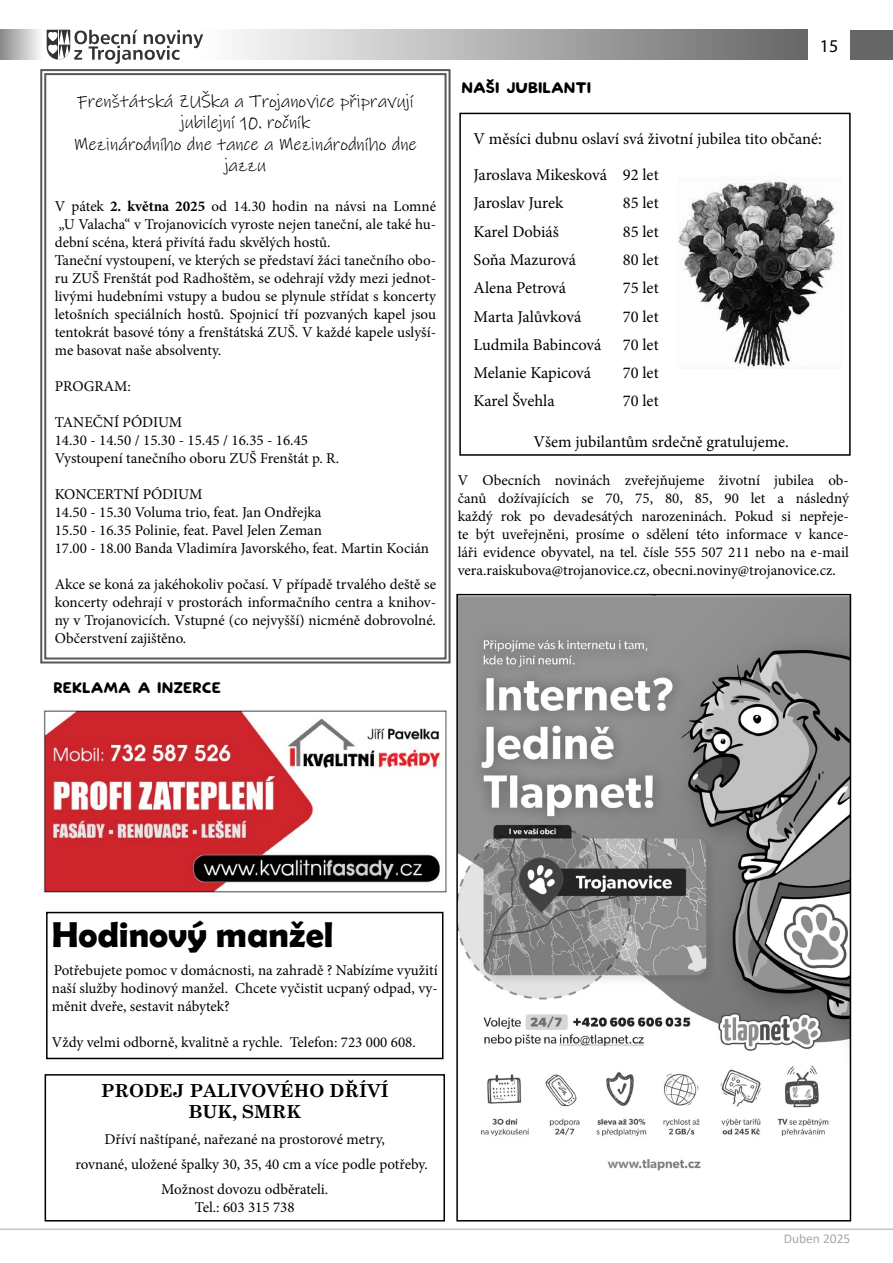
<style>
.page{position:relative;width:893px;height:1263px;background:#fff}
.page>*{position:absolute;margin:0;border:0;box-sizing:border-box;transform-origin:0 0}
.t1{font:700 36px "Berlin Sans FB Demi";color:#000}
.t2{font:19.5px "UAX font 2017 final";color:#000}
.t3{font:18px/21.6px "Ink Free";color:#000;text-align:center}
.t4{font:700 18px/21.6px "Century Schoolbook";color:#000;text-align:center}
.t5{font:18px "Myriad Pro";color:#000}
.t6{font:16.5px/36px "Minion Pro";color:#000}
.t7{font:15px/18px "Minion Pro";color:#000;text-align:justify}
.t8{font:13.5px "Calibri";color:#a8a8a7}
.s1{font-weight:700}
</style>
<div class="page">
<div style="left:850px;top:30px;width:43px;height:30px;background:#666"></div>
<div style="left:200px;top:30px;width:608px;height:30px;background:linear-gradient(to right,#fefefe,#666)"></div>
<div style="left:0;top:30px;width:43px;height:30px;background:linear-gradient(to right,#898989,#fdfdfd)"></div>
<svg style="left:47px;top:30px;width:156px;height:34px"></svg>
<hr style="left:0;top:1229px;width:893px;height:1px;background:#a8a8a7">
<div style="left:459px;top:113px;width:392px;height:343px;border:2px solid #000"></div>
<img style="left:678px;top:179px;width:161px;height:189px">
<div style="left:46px;top:912px;width:397px;height:147px;border:2px solid #000"></div>
<div style="left:45px;top:1074px;width:400px;height:147px;border:2px solid #000"></div>
<img style="left:459px;top:597px;width:389px;height:574px">
<div style="left:456px;top:594px;width:395px;height:627px;border:2px solid #000"></div>
<svg style="left:40px;top:69px;width:411px;height:595px"></svg>
<div style="left:44px;top:73px;width:403px;height:586px;border:2px solid #575756"></div>
<img style="left:43px;top:710px;width:404px;height:183px">
<p class="t3" style="left:74px;top:90px;width:345px">Frenštátská ZUŠka a Trojanovice připravují jubilejní 10. ročník<br>Mezinárodního dne tance a Mezinárodního dne jazzu</p>
<p class="t7" style="left:55px;top:197px;width:383px;text-align:left">V pátek <span class="s1">2. května 2025</span> od 14.30 hodin na návsi na Lomné „U Valacha“ v Trojanovicích vyroste nejen taneční, ale také hu&shy;dební scéna, která přivítá řadu skvělých hostů.<br>Taneční vystoupení, ve kterých se představí žáci tanečního obo&shy;ru ZUŠ Frenštát pod Radhoštěm, se odehrají vždy mezi jednot&shy;livými hudebními vstupy a budou se plynule střídat s koncerty letošních speciálních hostů. Spojnicí tří pozvaných kapel jsou tentokrát basové tóny a frenštátská ZUŠ. V každé kapele uslyší&shy;me basovat naše absolventy.</p>
<p class="t7" style="left:55px;top:377px;width:78px">PROGRAM:</p>
<p class="t7" style="left:55px;top:413px;width:286px;text-align:left">TANEČNÍ PÓDIUM<br>14.30 - 14.50 / 15.30 - 15.45 / 16.35 - 16.45<br>Vystoupení tanečního oboru ZUŠ Frenštát p. R.</p>
<p class="t7" style="left:55px;top:485px;width:376px;text-align:left">KONCERTNÍ PÓDIUM<br>14.50 - 15.30 Voluma trio, feat. Jan Ondřejka<br>15.50 - 16.35 Polinie, feat. Pavel Jelen Zeman<br>17.00 - 18.00 Banda Vladimíra Javorského, feat. Martin Kocián</p>
<p class="t7" style="left:55px;top:575px;width:383px">Akce se koná za jakéhokoliv počasí. V případě trvalého deště se koncerty odehrají v prostorách informačního centra a knihov&shy;ny v Trojanovicích. Vstupné (co nejvyšší) nicméně dobrovolné.<br>Občerstvení zajištěno.</p>
<h2 class="t2" style="left:54px;top:676px;width:169px">Reklama a inzerce</h2>
<p class="t5" style="left:820px;top:35px;width:20px">15</p>
<h2 class="t2" style="left:461px;top:76px;width:132px">Naši jubilanti</h2>
<p class="t6" style="left:474px;top:121px;width:350px">V měsíci dubnu oslaví svá životní jubilea tito občané:<br>Jaroslava Mikesková 92 let</p>
<p class="t6" style="left:474px;top:185px;width:91px">Jaroslav Jurek</p>
<p class="t6" style="left:623px;top:185px;width:37px">85 let</p>
<p class="t6" style="left:474px;top:213px;width:87px">Karel Dobiáš</p>
<p class="t6" style="left:623px;top:213px;width:37px">85 let</p>
<p class="t6" style="left:474px;top:242px;width:104px">Soňa Mazurová</p>
<p class="t6" style="left:623px;top:242px;width:37px">80 let</p>
<p class="t6" style="left:474px;top:270px;width:94px">Alena Petrová</p>
<p class="t6" style="left:623px;top:270px;width:37px">75 let</p>
<p class="t6" style="left:474px;top:298px;width:109px">Marta Jalůvková</p>
<p class="t6" style="left:623px;top:298px;width:37px">70 let</p>
<p class="t6" style="left:474px;top:327px;width:129px">Ludmila Babincová</p>
<p class="t6" style="left:623px;top:327px;width:37px">70 let</p>
<p class="t6" style="left:474px;top:355px;width:119px">Melanie Kapicová</p>
<p class="t6" style="left:623px;top:355px;width:37px">70 let</p>
<p class="t6" style="left:474px;top:383px;width:83px">Karel Švehla</p>
<p class="t6" style="left:623px;top:383px;width:37px">70 let</p>
<p class="t6" style="left:533px;top:424px;width:257px">Všem jubilantům srdečně gratulujeme.</p>
<p class="t7" style="left:458px;top:471px;width:393px">V Obecních novinách zveřejňujeme životní jubilea ob&shy;čanů dožívajících se 70, 75, 80, 85, 90 let a následný každý rok po devadesátých narozeninách. Pokud si nepřeje&shy;te být uveřejněni, prosíme o sdělení této informace v kance&shy;láři evidence obyvatel, na tel. čísle 555 507 211 nebo na e-mail vera.raiskubova@trojanovice.cz, obecni.noviny@trojanovice.cz.</p>
<h1 class="t1" style="left:52px;top:913px;width:283px">Hodinový manžel</h1>
<p class="t7" style="left:52px;top:962px;width:387px">Potřebujete pomoc v domácnosti, na zahradě ? Nabízíme využití naší služby hodinový manžel. Chcete vyčistit ucpaný odpad, vy&shy;měnit dveře, sestavit nábytek?</p>
<p class="t7" style="left:52px;top:1034px;width:366px">Vždy velmi odborně, kvalitně a rychle. Telefon: 723 000 608.</p>
<p class="t4" style="left:101px;top:1079px;width:290px">PRODEJ PALIVOVÉHO DŘÍVÍ<br>BUK, SMRK</p>
<p class="t7" style="left:105px;top:1130px;width:282px">Dříví naštípané, nařezané na prostorové metry,</p>
<p class="t7" style="left:75px;top:1155px;width:354px">rovnané, uložené špalky 30, 35, 40 cm a více podle potřeby.</p>
<p class="t7" style="left:161px;top:1180px;width:169px">Možnost dovozu odběrateli.</p>
<p class="t7" style="left:195px;top:1198px;width:101px">Tel.: 603 315 738</p>
<p class="t8" style="left:784px;top:1229px;width:68px">Duben 2025</p>
</div>
